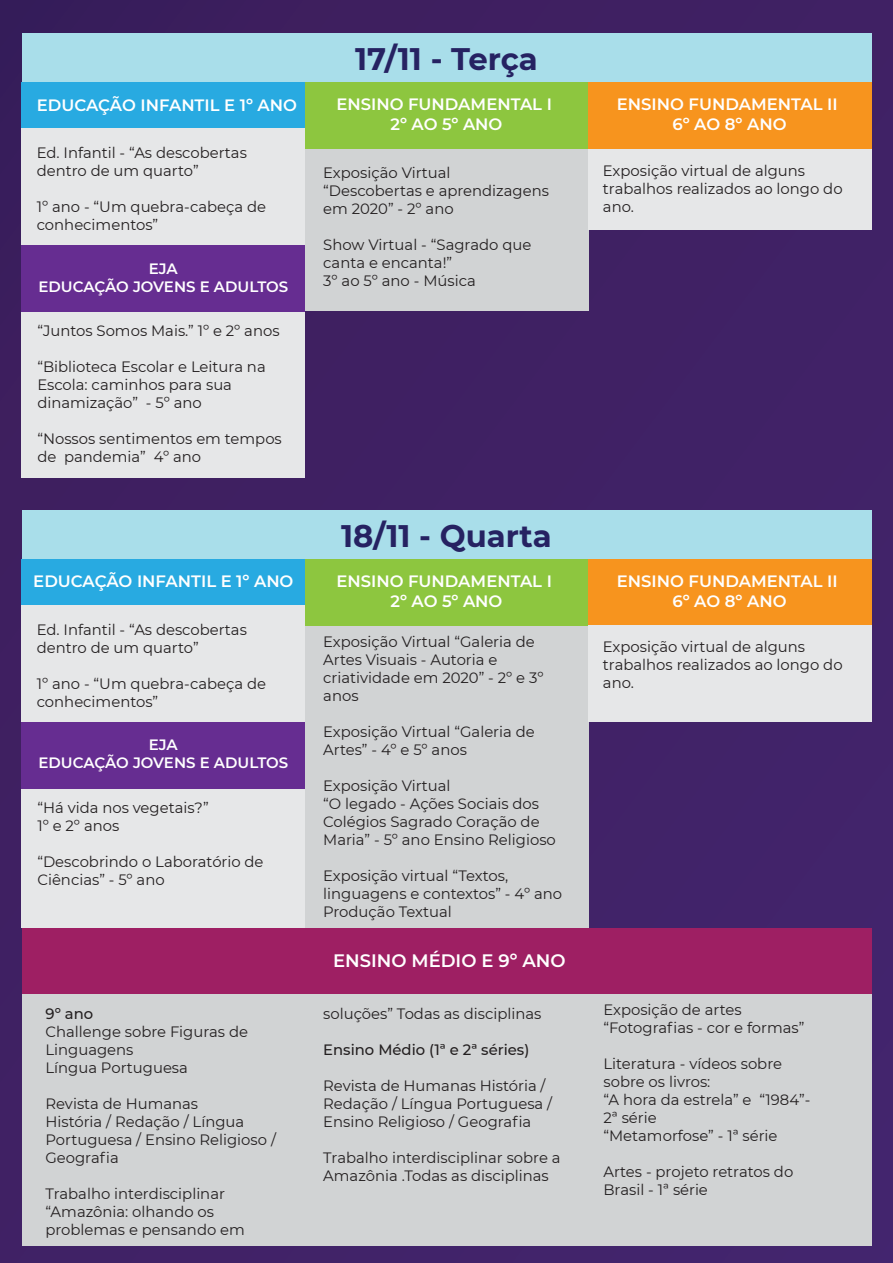
<style>
.page{position:relative;width:893px;height:1263px;background:#402165}
.page>*{position:absolute;margin:0;border:0;box-sizing:border-box;transform-origin:0 0}
.t1{font:700 31.05px "Montserrat";color:#262262}
.t2{font:600 18px "Montserrat";color:#fff}
.t3{font:600 16.5px/19.8px "Montserrat";color:#fff;text-align:center}
.t4{font:15px/18px "Montserrat";color:#231f20}
.t5{font:600 15px/18px "Montserrat";color:#fff;text-align:center}
.t6{font:500 15px "Montserrat";color:#231f20}
</style>
<div class="page">
<div style="left:22px;top:33px;width:849px;height:49px;background:#a9deea"></div>
<div style="left:22px;top:82px;width:283px;height:47px;background:#28aae1"></div>
<div style="left:22px;top:129px;width:283px;height:116px;background:#e6e7e8"></div>
<div style="left:305px;top:82px;width:283px;height:67px;background:#8dc63f"></div>
<div style="left:305px;top:149px;width:283px;height:162px;background:#d1d3d4"></div>
<div style="left:22px;top:245px;width:283px;height:67px;background:#662d91"></div>
<div style="left:22px;top:312px;width:283px;height:166px;background:#e6e7e8"></div>
<div style="left:588px;top:82px;width:283px;height:67px;background:#f7941e"></div>
<div style="left:588px;top:149px;width:283px;height:81px;background:#e6e7e8"></div>
<div style="left:22px;top:510px;width:849px;height:49px;background:#a9deea"></div>
<div style="left:22px;top:559px;width:283px;height:47px;background:#28aae1"></div>
<div style="left:22px;top:606px;width:283px;height:116px;background:#e6e7e8"></div>
<div style="left:305px;top:559px;width:283px;height:67px;background:#8dc63f"></div>
<div style="left:305px;top:626px;width:283px;height:301px;background:#d1d3d4"></div>
<div style="left:22px;top:722px;width:283px;height:67px;background:#662d91"></div>
<div style="left:22px;top:789px;width:283px;height:138px;background:#e6e7e8"></div>
<div style="left:588px;top:559px;width:283px;height:67px;background:#f7941e"></div>
<div style="left:588px;top:626px;width:283px;height:96px;background:#e6e7e8"></div>
<div style="left:22px;top:927px;width:849px;height:67px;background:#9e1f63"></div>
<div style="left:22px;top:994px;width:849px;height:252px;background:#d1d3d4"></div>
<h1 class="t1" style="left:355px;top:36px;width:184px">17/11 - Terça</h1>
<p class="t3" style="left:37px;top:94px;width:262px">EDUCAÇÃO INFANTIL E 1º ANO</p>
<p class="t3" style="left:336px;top:94px;width:217px">ENSINO FUNDAMENTAL I<br>2º AO 5º ANO</p>
<p class="t4" style="left:37px;top:143px;width:212px">Ed. Infantil - “As descobertas dentro de um quarto”</p>
<p class="t4" style="left:37px;top:197px;width:231px">1º ano - “Um quebra-cabeça de conhecimentos”</p>
<p class="t5" style="left:38px;top:259px;width:251px">EJA<br>EDUCAÇÃO JOVENS E ADULTOS</p>
<p class="t4" style="left:37px;top:321px;width:244px">“Juntos Somos Mais.” 1º e 2º anos</p>
<p class="t4" style="left:37px;top:357px;width:230px">“Biblioteca Escolar e Leitura na<br>Escola: caminhos para sua dinamização” - 5º ano</p>
<p class="t4" style="left:37px;top:429px;width:246px">“Nossos sentimentos em tempos de pandemia” 4º ano</p>
<p class="t4" style="left:323px;top:163px;width:227px">Exposição Virtual “Descobertas e aprendizagens em 2020” - 2º ano</p>
<p class="t4" style="left:323px;top:235px;width:210px">Show Virtual - “Sagrado que canta e encanta!”<br>3º ao 5º ano - Música</p>
<h1 class="t1" style="left:341px;top:513px;width:212px">18/11 - Quarta</h1>
<p class="t3" style="left:33px;top:571px;width:262px">EDUCAÇÃO INFANTIL E 1º ANO</p>
<p class="t3" style="left:336px;top:571px;width:217px">ENSINO FUNDAMENTAL I<br>2º AO 5º ANO</p>
<p class="t4" style="left:37px;top:620px;width:212px">Ed. Infantil - “As descobertas dentro de um quarto”</p>
<p class="t4" style="left:37px;top:674px;width:231px">1º ano - “Um quebra-cabeça de conhecimentos”</p>
<p class="t5" style="left:38px;top:735px;width:251px">EJA<br>EDUCAÇÃO JOVENS E ADULTOS</p>
<p class="t4" style="left:37px;top:798px;width:173px">“Há vida nos vegetais?”<br>1º e 2º anos</p>
<p class="t4" style="left:37px;top:852px;width:228px">“Descobrindo o Laboratório de<br>Ciências” - 5º ano</p>
<p class="t6" style="left:45px;top:1003px;width:49px">9º ano</p>
<p class="t4" style="left:45px;top:1022px;width:204px">Challenge sobre Figuras de<br>Linguagens<br>Língua Portuguesa</p>
<p class="t4" style="left:45px;top:1094px;width:232px">Revista de Humanas<br>História / Redação / Língua<br>Portuguesa / Ensino Religioso /<br>Geografia</p>
<p class="t4" style="left:45px;top:1184px;width:201px">Trabalho interdisciplinar “Amazônia: olhando os problemas e pensando em</p>
<p class="t4" style="left:323px;top:632px;width:222px">Exposição Virtual “Galeria de<br>Artes Visuais - Autoria e criatividade em 2020” - 2º e 3º anos</p>
<p class="t4" style="left:323px;top:722px;width:213px">Exposição Virtual “Galeria de<br>Artes” - 4º e 5º anos</p>
<p class="t4" style="left:323px;top:776px;width:234px">Exposição Virtual<br>“O legado - Ações Sociais dos<br>Colégios Sagrado Coração de<br>Maria” - 5º ano Ensino Religioso</p>
<p class="t4" style="left:323px;top:866px;width:240px">Exposição virtual “Textos, linguagens e contextos” - 4º ano<br>Produção Textual</p>
<p class="t2" style="left:333px;top:947px;width:234px">ENSINO MÉDIO E 9º ANO</p>
<p class="t4" style="left:323px;top:1004px;width:220px">soluções” Todas as disciplinas</p>
<p class="t6" style="left:323px;top:1039px;width:208px">Ensino Médio (1ª e 2ª séries)</p>
<p class="t4" style="left:323px;top:1076px;width:230px">Revista de Humanas História /<br>Redação / Língua Portuguesa /<br>Ensino Religioso / Geografia</p>
<p class="t4" style="left:323px;top:1148px;width:239px">Trabalho interdisciplinar sobre a<br>Amazônia .Todas as disciplinas</p>
<p class="t3" style="left:617px;top:94px;width:222px">ENSINO FUNDAMENTAL II<br>6º AO 8º ANO</p>
<p class="t4" style="left:603px;top:161px;width:241px">Exposição virtual de alguns trabalhos realizados ao longo do ano.</p>
<p class="t3" style="left:617px;top:571px;width:222px">ENSINO FUNDAMENTAL II<br>6º AO 8º ANO</p>
<p class="t4" style="left:603px;top:638px;width:241px">Exposição virtual de alguns trabalhos realizados ao longo do ano.</p>
<p class="t4" style="left:603px;top:1000px;width:202px">Exposição de artes “Fotografias - cor e formas”</p>
<p class="t4" style="left:603px;top:1054px;width:208px">Literatura - vídeos sobre sobre os livros:<br>“A hora da estrela” e “1984”-<br>2ª série<br>“Metamorfose” - 1ª série</p>
<p class="t4" style="left:603px;top:1162px;width:191px">Artes - projeto retratos do<br>Brasil - 1ª série</p>
</div>
